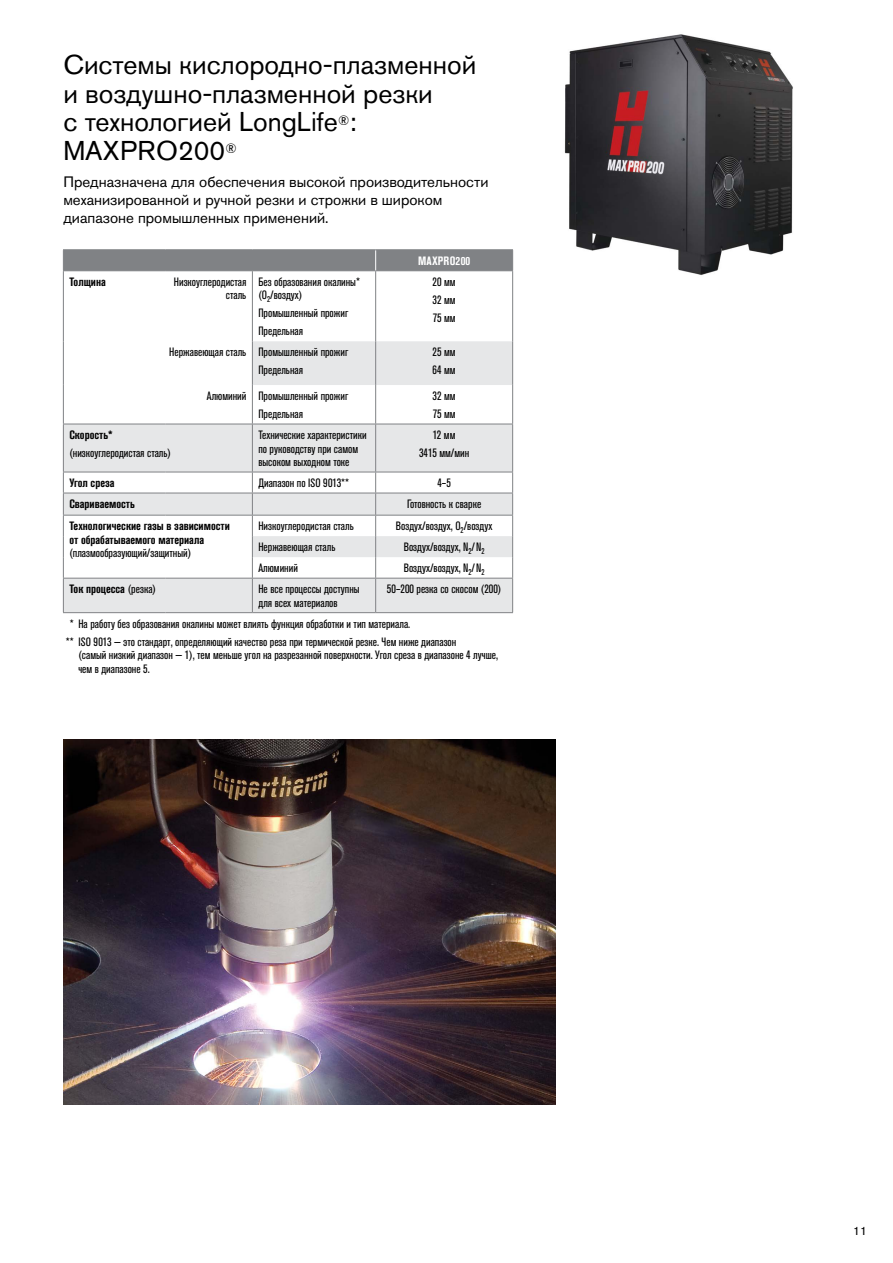
<style>
.page{position:relative;width:893px;height:1263px;background:#fff}
.page>*{position:absolute;margin:0;border:0;box-sizing:border-box;transform-origin:0 0}
.Head_A_-_18_19_regul{font:27px/28.5px "Akzidenz Grotesk Pro";color:#000}
.Text_-_no_indent{font:15px/18px "Akzidenz Grotesk Pro";color:#000}
.Footnote_8_9_Reg_Con{font:condensed 12px/13.5px "Akzidenz Grotesk Pro";color:#000}
.Table_Text_left_-_8{font:condensed 12px/13.5px "Akzidenz Grotesk Pro";color:#000}
.Table_Text_Ctr_-_8_9{font:condensed 12px "Akzidenz Grotesk Pro";color:#000}
.Table_Head_left_-_8{font:700 condensed 12px/13.5px "Akzidenz Grotesk Pro";color:#000}
.Table_Text_FL_-_8_9{font:condensed 12px/13.5px "Akzidenz Grotesk Pro";color:#000}
.Table_Text_Right_-_8{font:condensed 12px/13.5px "Akzidenz Grotesk Pro";color:#000;text-align:right}
.Table_Head_Ctr_-_8_9{font:700 condensed 12px "Akzidenz Grotesk Pro";letter-spacing:.02em;color:#fff}
.t1{font:12px "Akzidenz Grotesk Pro";color:#000}
.s1{font-weight:400}
</style>
<div class="page">
<img style="left:564px;top:34px;width:229px;height:241px">
<svg style="left:64px;top:341px;width:448px;height:271px;fill:#e6e7e8"></svg>
<hr style="left:63px;top:271px;width:1px;height:70px;background:#808285">
<hr style="left:252px;top:271px;width:1px;height:70px;background:#808285">
<hr style="left:375px;top:271px;width:1px;height:70px;background:#808285">
<hr style="left:512px;top:271px;width:1px;height:70px;background:#808285">
<hr style="left:63px;top:341px;width:1px;height:44px;background:#808285">
<hr style="left:252px;top:341px;width:1px;height:44px;background:#808285">
<hr style="left:375px;top:341px;width:1px;height:44px;background:#808285">
<hr style="left:512px;top:341px;width:1px;height:44px;background:#808285">
<hr style="left:63px;top:385px;width:1px;height:39px;background:#808285">
<hr style="left:252px;top:385px;width:1px;height:39px;background:#808285">
<hr style="left:375px;top:385px;width:1px;height:39px;background:#808285">
<hr style="left:512px;top:385px;width:1px;height:39px;background:#808285">
<hr style="left:63px;top:424px;width:1px;height:48px;background:#808285">
<hr style="left:252px;top:424px;width:1px;height:48px;background:#808285">
<hr style="left:375px;top:424px;width:1px;height:48px;background:#808285">
<hr style="left:512px;top:424px;width:1px;height:48px;background:#808285">
<svg style="left:63px;top:473px;width:1px;height:105px"></svg>
<svg style="left:252px;top:473px;width:1px;height:105px"></svg>
<svg style="left:375px;top:473px;width:1px;height:105px"></svg>
<svg style="left:512px;top:473px;width:1px;height:105px"></svg>
<hr style="left:63px;top:578px;width:1px;height:34px;background:#808285">
<hr style="left:252px;top:578px;width:1px;height:34px;background:#808285">
<hr style="left:375px;top:578px;width:1px;height:34px;background:#808285">
<hr style="left:512px;top:578px;width:1px;height:34px;background:#808285">
<hr style="left:63px;top:612px;width:102px;height:1px;background:#808285">
<hr style="left:165px;top:612px;width:87px;height:1px;background:#808285">
<hr style="left:252px;top:612px;width:124px;height:1px;background:#808285">
<hr style="left:376px;top:612px;width:137px;height:1px;background:#808285">
<div style="left:63px;top:250px;width:450px;height:21px;background:#808285"></div>
<hr style="left:252px;top:424px;width:124px;height:1px;background:#808285">
<hr style="left:376px;top:424px;width:137px;height:1px;background:#808285">
<hr style="left:63px;top:424px;width:102px;height:1px;background:#808285">
<hr style="left:165px;top:424px;width:87px;height:1px;background:#808285">
<hr style="left:63px;top:472px;width:102px;height:1px;background:#808285">
<hr style="left:165px;top:472px;width:87px;height:1px;background:#808285">
<hr style="left:252px;top:472px;width:124px;height:1px;background:#808285">
<hr style="left:376px;top:472px;width:137px;height:1px;background:#808285">
<hr style="left:63px;top:493px;width:102px;height:1px;background:#808285">
<hr style="left:165px;top:493px;width:87px;height:1px;background:#808285">
<hr style="left:252px;top:493px;width:124px;height:1px;background:#808285">
<hr style="left:376px;top:493px;width:137px;height:1px;background:#808285">
<hr style="left:63px;top:515px;width:102px;height:1px;background:#808285">
<hr style="left:165px;top:515px;width:87px;height:1px;background:#808285">
<hr style="left:252px;top:515px;width:124px;height:1px;background:#808285">
<hr style="left:376px;top:515px;width:137px;height:1px;background:#808285">
<hr style="left:252px;top:578px;width:124px;height:1px;background:#808285">
<hr style="left:376px;top:578px;width:137px;height:1px;background:#808285">
<hr style="left:63px;top:578px;width:102px;height:1px;background:#808285">
<hr style="left:165px;top:578px;width:87px;height:1px;background:#808285">
<hr style="left:63px;top:249px;width:102px;height:1px;background:#808285">
<hr style="left:165px;top:249px;width:87px;height:1px;background:#808285">
<hr style="left:252px;top:249px;width:124px;height:1px;background:#808285">
<hr style="left:376px;top:249px;width:137px;height:1px;background:#808285">
<img style="left:63px;top:740px;width:492px;height:364px">
<p class="Head_A_-_18_19_regul" style="left:63px;top:50px;width:414px">Системы кислородно-плазменной и воздушно-плазменной резки<br>с технологией LongLife<sup>®</sup>:<br>MAXPRO200<sup>®</sup></p>
<p class="Text_-_no_indent" style="left:63px;top:172px;width:427px">Предназначена для обеспечения высокой производительности механизированной и ручной резки и строжки в широком диапазоне промышленных применений.</p>
<p class="Table_Head_Ctr_-_8_9" style="left:418px;top:253px;width:54px">MAXPRO200</p>
<p class="Table_Head_left_-_8" style="left:69px;top:275px;width:38px">Толщина</p>
<p class="Table_Text_Right_-_8" style="left:174px;top:275px;width:74px">Низкоуглеродистая сталь</p>
<p class="Table_Text_FL_-_8_9" style="left:258px;top:275px;width:103px">Без образования окалины* (O<sub>2</sub>/воздух)</p>
<p class="Table_Text_FL_-_8_9" style="left:258px;top:306px;width:91px">Промышленный прожиг</p>
<p class="Table_Text_FL_-_8_9" style="left:258px;top:324px;width:46px">Предельная</p>
<p class="Table_Text_Ctr_-_8_9" style="left:433px;top:274px;width:25px">20 мм</p>
<p class="Table_Text_Ctr_-_8_9" style="left:433px;top:292px;width:25px">32 мм</p>
<p class="Table_Text_Ctr_-_8_9" style="left:433px;top:310px;width:24px">75 мм</p>
<p class="Table_Text_Right_-_8" style="left:169px;top:345px;width:79px">Нержавеющая сталь</p>
<p class="Table_Text_FL_-_8_9" style="left:258px;top:345px;width:91px">Промышленный прожиг</p>
<p class="Table_Text_FL_-_8_9" style="left:258px;top:363px;width:46px">Предельная</p>
<p class="Table_Text_Right_-_8" style="left:207px;top:389px;width:41px">Алюминий</p>
<p class="Table_Text_FL_-_8_9" style="left:258px;top:389px;width:91px">Промышленный прожиг</p>
<p class="Table_Text_FL_-_8_9" style="left:258px;top:407px;width:46px">Предельная</p>
<p class="Table_Text_Ctr_-_8_9" style="left:433px;top:344px;width:25px">25 мм</p>
<p class="Table_Text_Ctr_-_8_9" style="left:433px;top:362px;width:25px">64 мм</p>
<p class="Table_Text_Ctr_-_8_9" style="left:433px;top:388px;width:25px">32 мм</p>
<p class="Table_Text_Ctr_-_8_9" style="left:433px;top:406px;width:24px">75 мм</p>
<p class="Table_Head_left_-_8" style="left:69px;top:428px;width:45px">Скорость*</p>
<p class="Footnote_8_9_Reg_Con" style="left:69px;top:446px;width:103px">(низкоуглеродистая сталь)</p>
<p class="Table_Text_left_-_8" style="left:258px;top:428px;width:110px">Технические характеристики по руководству при самом высоком выходном токе</p>
<p class="Table_Text_Ctr_-_8_9" style="left:433px;top:427px;width:24px">12 мм</p>
<p class="Table_Text_Ctr_-_8_9" style="left:419px;top:445px;width:52px">3415 мм/мин</p>
<p class="Table_Head_left_-_8" style="left:69px;top:476px;width:47px">Угол среза</p>
<p class="Table_Text_left_-_8" style="left:258px;top:476px;width:92px">Диапазон по ISO 9013**</p>
<p class="Table_Text_Ctr_-_8_9" style="left:437px;top:475px;width:15px">4–5</p>
<p class="Table_Head_left_-_8" style="left:69px;top:497px;width:67px">Свариваемость</p>
<p class="Table_Text_Ctr_-_8_9" style="left:407px;top:496px;width:76px">Готовность к сварке</p>
<p class="Table_Head_left_-_8" style="left:69px;top:519px;width:162px">Технологические газы в зависимости от обрабатываемого материала <span class="s1">(плазмообразующий/защитный)</span></p>
<p class="Table_Text_left_-_8" style="left:258px;top:519px;width:97px">Низкоуглеродистая сталь</p>
<p class="Table_Text_Ctr_-_8_9" style="left:396px;top:518px;width:98px">Воздух/воздух, O<sub>2</sub>/воздух</p>
<p class="Table_Text_left_-_8" style="left:258px;top:540px;width:79px">Нержавеющая сталь</p>
<p class="Table_Text_Ctr_-_8_9" style="left:404px;top:539px;width:82px">Воздух/воздух, N<sub>2</sub>/N<sub>2</sub></p>
<p class="Table_Text_left_-_8" style="left:258px;top:561px;width:41px">Алюминий</p>
<p class="Table_Text_Ctr_-_8_9" style="left:404px;top:560px;width:82px">Воздух/воздух, N<sub>2</sub>/N<sub>2</sub></p>
<p class="Table_Head_left_-_8" style="left:69px;top:582px;width:88px">Ток процесса <span class="s1">(резка)</span></p>
<p class="Table_Text_left_-_8" style="left:258px;top:582px;width:103px">Не все процессы доступны для всех материалов</p>
<p class="Table_Text_Ctr_-_8_9" style="left:387px;top:581px;width:116px">50–200 резка со скосом (200)</p>
<p class="Footnote_8_9_Reg_Con" style="left:70px;top:616px;width:342px">* На работу без образования окалины может влиять функция обработки и тип материала.</p>
<p class="Footnote_8_9_Reg_Con" style="left:78px;top:634px;width:421px;text-indent:-12px">** ISO 9013 — это стандарт, определяющий качество реза при термической резке. Чем ниже диапазон<br>(самый низкий диапазон — 1), тем меньше угол на разрезанной поверхности. Угол среза в диапазоне 4 лучше, чем в диапазоне 5.</p>
<p class="t1" style="left:853px;top:1222px;width:15px">11</p>
</div>
